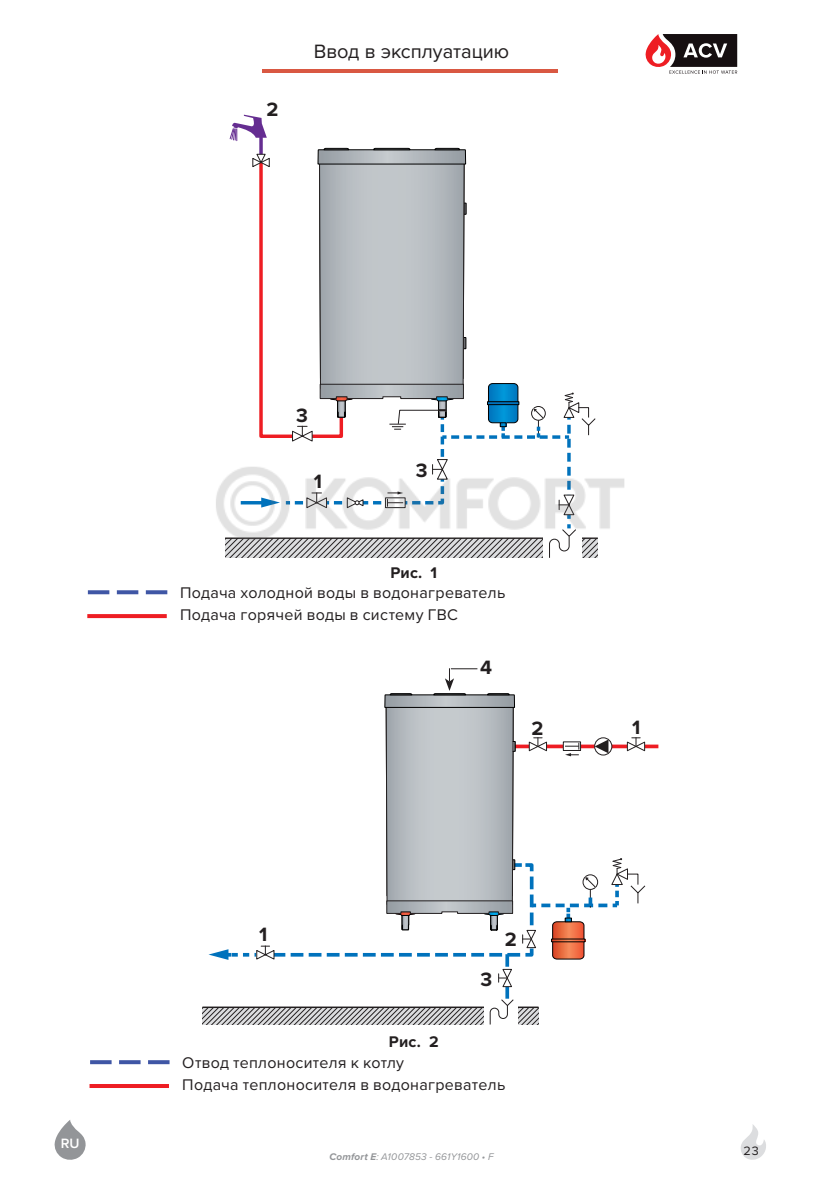
<style>
.page{position:relative;width:840px;height:1191px;background:#fff}
.page>*{position:absolute;margin:0;border:0;box-sizing:border-box;transform-origin:0 0}
.t1{font:20px "Proxima Nova";color:#231f20}
.t2{font:700 20px "Proxima Nova";color:#231f20}
.t3{font:16px/21.6px "Proxima Nova";letter-spacing:.02em;color:#231f20}
.t4{font:700 16px "Proxima Nova";letter-spacing:.01em;color:#231f20}
.t5{font:600 14px "Proxima Nova";color:#fff}
.t6{font:12.6px "Proxima Nova";color:#231f20}
.t7{font:italic 10px "Proxima Nova";letter-spacing:.02em;color:#939598}
.s1{font-weight:700}
</style>
<div class="page">
<svg style="left:90px;top:1060px;width:79px;height:4px"></svg>
<hr style="left:89px;top:1084px;width:80px;height:4px;background:#ee1d23">
<svg style="left:88px;top:590px;width:79px;height:4px"></svg>
<svg style="left:87px;top:614px;width:80px;height:4px"></svg>
<svg style="left:645px;top:744px;width:13px;height:4px"></svg>
<svg style="left:202px;top:668px;width:443px;height:357px"></svg>
<svg style="left:229px;top:115px;width:38px;height:26px"></svg>
<hr style="left:259px;top:138px;width:3px;height:20px;background:#652d91">
<svg style="left:225px;top:148px;width:372px;height:410px"></svg>
<hr style="left:262px;top:69px;width:295px;height:4px;background:#d95842">
<svg style="left:645px;top:34px;width:91px;height:40px"></svg>
<svg style="left:740px;top:1124px;width:26px;height:36px"></svg>
<svg style="left:54px;top:1120px;width:32px;height:40px"></svg>
<img style="left:216px;top:457px;width:409px;height:92px">
<p class="t2" style="left:266px;top:94px;width:13px">2</p>
<p class="t1" style="left:313px;top:37px;width:197px">Ввод в эксплуатацию</p>
<p class="t5" style="left:61px;top:1132px;width:20px">RU</p>
<p class="t2" style="left:296px;top:400px;width:13px">3</p>
<p class="t2" style="left:314px;top:466px;width:10px">1</p>
<p class="t2" style="left:415px;top:455px;width:13px">3</p>
<p class="t4" style="left:390px;top:560px;width:48px">Рис. 1</p>
<p class="t3" style="left:180px;top:581px;width:326px">Подача холодной воды в водонагреватель<br>Подача горячей воды в систему ГВС</p>
<p class="t2" style="left:480px;top:652px;width:13px">4</p>
<p class="t2" style="left:531px;top:713px;width:13px">2</p>
<p class="t2" style="left:632px;top:712px;width:10px">1</p>
<p class="t2" style="left:259px;top:919px;width:10px">1</p>
<p class="t4" style="left:388px;top:1030px;width:51px">Рис. 2</p>
<p class="t2" style="left:480px;top:964px;width:13px">3</p>
<p class="t2" style="left:504px;top:924px;width:13px">2</p>
<p class="t3" style="left:182px;top:1051px;width:324px">Отвод теплоносителя к котлу<br>Подача теплоносителя в водонагреватель</p>
<p class="t7" style="left:329px;top:1149px;width:166px"><span class="s1">Comfort E</span>: A1007853 - 661Y1600 • F</p>
<p class="t6" style="left:743px;top:1141px;width:17px">23</p>
</div>
